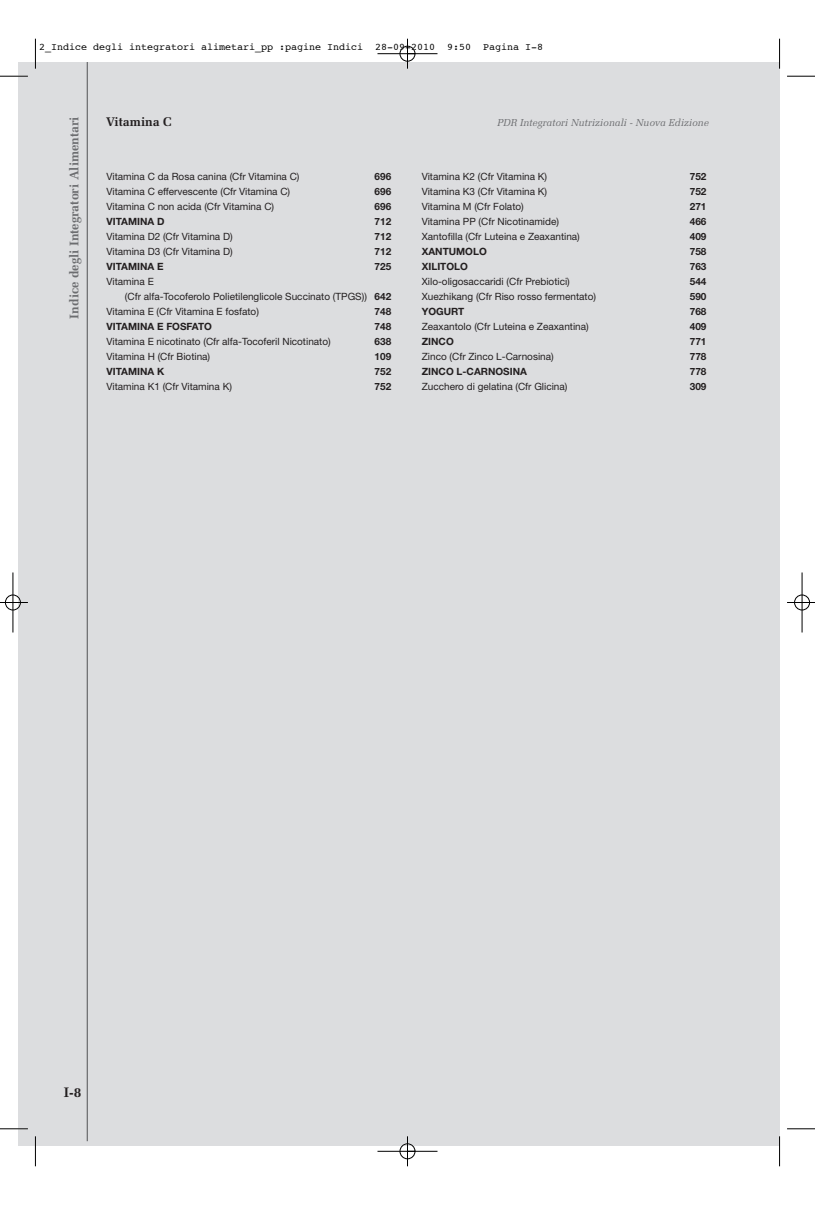
<style>
.page{position:relative;width:815px;height:1205px;background:#fff}
.page>*{position:absolute;margin:0;border:0;box-sizing:border-box;transform-origin:0 0}
.t1{font:700 13.75px "Melior";color:#231f20}
.t2{font:700 12.5px "Melior";color:#6c6d70}
.t3{font:700 12.5px "Melior";color:#231f20}
.t4{font:10px "Helvetica Neue";color:#231f20}
.t5{font:700 10px "Helvetica Neue";color:#231f20}
.t6{font:10px "Courier";color:#000}
.t7{font:italic 10px "Melior";color:#6c6d70}
.s1{font-weight:700}
</style>
<div class="page">
<div style="left:18px;top:62px;width:762px;height:1083px;background:#dcdddf"></div>
<hr style="left:87px;top:62px;width:1px;height:1079px;background:#6c6d70">
<hr style="left:35px;top:39px;width:1px;height:30px;background:#000">
<svg style="left:0;top:76px;width:28px;height:1px"></svg>
<hr style="left:779px;top:39px;width:1px;height:30px;background:#000">
<svg style="left:787px;top:76px;width:28px;height:1px"></svg>
<hr style="left:35px;top:1136px;width:1px;height:30px;background:#000">
<svg style="left:0;top:1128px;width:28px;height:1px"></svg>
<hr style="left:779px;top:1136px;width:1px;height:30px;background:#000">
<svg style="left:787px;top:1128px;width:28px;height:1px"></svg>
<hr style="left:377px;top:53px;width:60px;height:1px;background:#000">
<hr style="left:377px;top:1151px;width:60px;height:1px;background:#000">
<hr style="left:13px;top:572px;width:1px;height:60px;background:#000">
<hr style="left:802px;top:572px;width:1px;height:60px;background:#000">
<hr style="left:407px;top:39px;width:1px;height:30px;background:#000">
<hr style="left:407px;top:1136px;width:1px;height:30px;background:#000">
<svg style="left:0;top:602px;width:28px;height:1px"></svg>
<svg style="left:787px;top:602px;width:28px;height:1px"></svg>
<div style="left:400px;top:46px;width:15px;height:15px;border:1px solid #000;border-radius:50%"></div>
<div style="left:400px;top:1143px;width:15px;height:16px;border:1px solid #000;border-radius:50%"></div>
<div style="left:5px;top:595px;width:16px;height:15px;border:1px solid #000;border-radius:50%"></div>
<div style="left:794px;top:595px;width:16px;height:15px;border:1px solid #000;border-radius:50%"></div>
<p class="t6" style="left:39px;top:42px;width:505px">2_Indice degli integratori alimetari_pp :pagine Indici 28-09-2010 9:50 Pagina I-8</p>
<p class="t2" style="left:69px;top:318px;width:204px;rotate:-90deg">Indice degli Integratori Alimentari</p>
<p class="t3" style="left:106px;top:117px;width:67px">Vitamina C</p>
<p class="t7" style="left:497px;top:118px;width:213px">PDR Integratori Nutrizionali - Nuova Edizione</p>
<p class="t4" style="left:107px;top:173px;width:194px">Vitamina C da Rosa canina (Cfr Vitamina C)</p>
<p class="t5" style="left:375px;top:173px;width:18px">696</p>
<p class="t4" style="left:107px;top:188px;width:185px">Vitamina C effervescente (Cfr Vitamina C)</p>
<p class="t5" style="left:375px;top:188px;width:18px">696</p>
<p class="t4" style="left:107px;top:203px;width:169px">Vitamina C non acida (Cfr Vitamina C)</p>
<p class="t5" style="left:375px;top:203px;width:18px">696</p>
<p class="t5" style="left:107px;top:218px;width:59px">VITAMINA D</p>
<p class="t5" style="left:375px;top:218px;width:18px">712</p>
<p class="t4" style="left:107px;top:233px;width:128px">Vitamina D2 (Cfr Vitamina D)</p>
<p class="t5" style="left:375px;top:233px;width:18px">712</p>
<p class="t4" style="left:107px;top:248px;width:128px">Vitamina D3 (Cfr Vitamina D)</p>
<p class="t5" style="left:375px;top:248px;width:18px">712</p>
<p class="t5" style="left:107px;top:263px;width:58px">VITAMINA E</p>
<p class="t5" style="left:375px;top:263px;width:18px">725</p>
<p class="t4" style="left:107px;top:278px;width:49px">Vitamina E</p>
<p class="t4" style="left:125px;top:293px;width:268px">(Cfr alfa-Tocoferolo Polietilenglicole Succinato (TPGS)) <span class="s1">642</span></p>
<p class="t4" style="left:107px;top:308px;width:154px">Vitamina E (Cfr Vitamina E fosfato)</p>
<p class="t5" style="left:375px;top:308px;width:18px">748</p>
<p class="t5" style="left:107px;top:323px;width:107px">VITAMINA E FOSFATO</p>
<p class="t5" style="left:375px;top:323px;width:18px">748</p>
<p class="t4" style="left:107px;top:338px;width:226px">Vitamina E nicotinato (Cfr alfa-Tocoferil Nicotinato)</p>
<p class="t5" style="left:375px;top:338px;width:18px">638</p>
<p class="t4" style="left:107px;top:353px;width:105px">Vitamina H (Cfr Biotina)</p>
<p class="t5" style="left:375px;top:353px;width:18px">109</p>
<p class="t5" style="left:107px;top:368px;width:59px">VITAMINA K</p>
<p class="t5" style="left:375px;top:368px;width:18px">752</p>
<p class="t4" style="left:107px;top:383px;width:127px">Vitamina K1 (Cfr Vitamina K)</p>
<p class="t5" style="left:375px;top:383px;width:18px">752</p>
<p class="t4" style="left:422px;top:173px;width:127px">Vitamina K2 (Cfr Vitamina K)</p>
<p class="t5" style="left:690px;top:173px;width:18px">752</p>
<p class="t4" style="left:422px;top:188px;width:127px">Vitamina K3 (Cfr Vitamina K)</p>
<p class="t5" style="left:690px;top:188px;width:18px">752</p>
<p class="t4" style="left:422px;top:203px;width:104px">Vitamina M (Cfr Folato)</p>
<p class="t5" style="left:690px;top:203px;width:18px">271</p>
<p class="t4" style="left:422px;top:218px;width:139px">Vitamina PP (Cfr Nicotinamide)</p>
<p class="t5" style="left:690px;top:218px;width:18px">466</p>
<p class="t4" style="left:422px;top:233px;width:160px">Xantofilla (Cfr Luteina e Zeaxantina)</p>
<p class="t5" style="left:690px;top:233px;width:18px">409</p>
<p class="t5" style="left:422px;top:248px;width:67px">XANTUMOLO</p>
<p class="t5" style="left:690px;top:248px;width:18px">758</p>
<p class="t5" style="left:422px;top:263px;width:48px">XILITOLO</p>
<p class="t5" style="left:690px;top:263px;width:18px">763</p>
<p class="t4" style="left:422px;top:278px;width:150px">Xilo-oligosaccaridi (Cfr Prebiotici)</p>
<p class="t5" style="left:690px;top:278px;width:18px">544</p>
<p class="t4" style="left:422px;top:293px;width:176px">Xuezhikang (Cfr Riso rosso fermentato)</p>
<p class="t5" style="left:690px;top:293px;width:18px">590</p>
<p class="t5" style="left:422px;top:308px;width:44px">YOGURT</p>
<p class="t5" style="left:690px;top:308px;width:18px">768</p>
<p class="t4" style="left:422px;top:323px;width:168px">Zeaxantolo (Cfr Luteina e Zeaxantina)</p>
<p class="t5" style="left:690px;top:323px;width:18px">409</p>
<p class="t5" style="left:422px;top:338px;width:34px">ZINCO</p>
<p class="t5" style="left:690px;top:338px;width:18px">771</p>
<p class="t4" style="left:422px;top:353px;width:133px">Zinco (Cfr Zinco L-Carnosina)</p>
<p class="t5" style="left:690px;top:353px;width:18px">778</p>
<p class="t5" style="left:422px;top:368px;width:107px">ZINCO L-CARNOSINA</p>
<p class="t5" style="left:690px;top:368px;width:18px">778</p>
<p class="t4" style="left:422px;top:383px;width:147px">Zucchero di gelatina (Cfr Glicina)</p>
<p class="t5" style="left:690px;top:383px;width:18px">309</p>
<h1 class="t1" style="left:64px;top:1087px;width:19px">I-8</h1>
</div>
